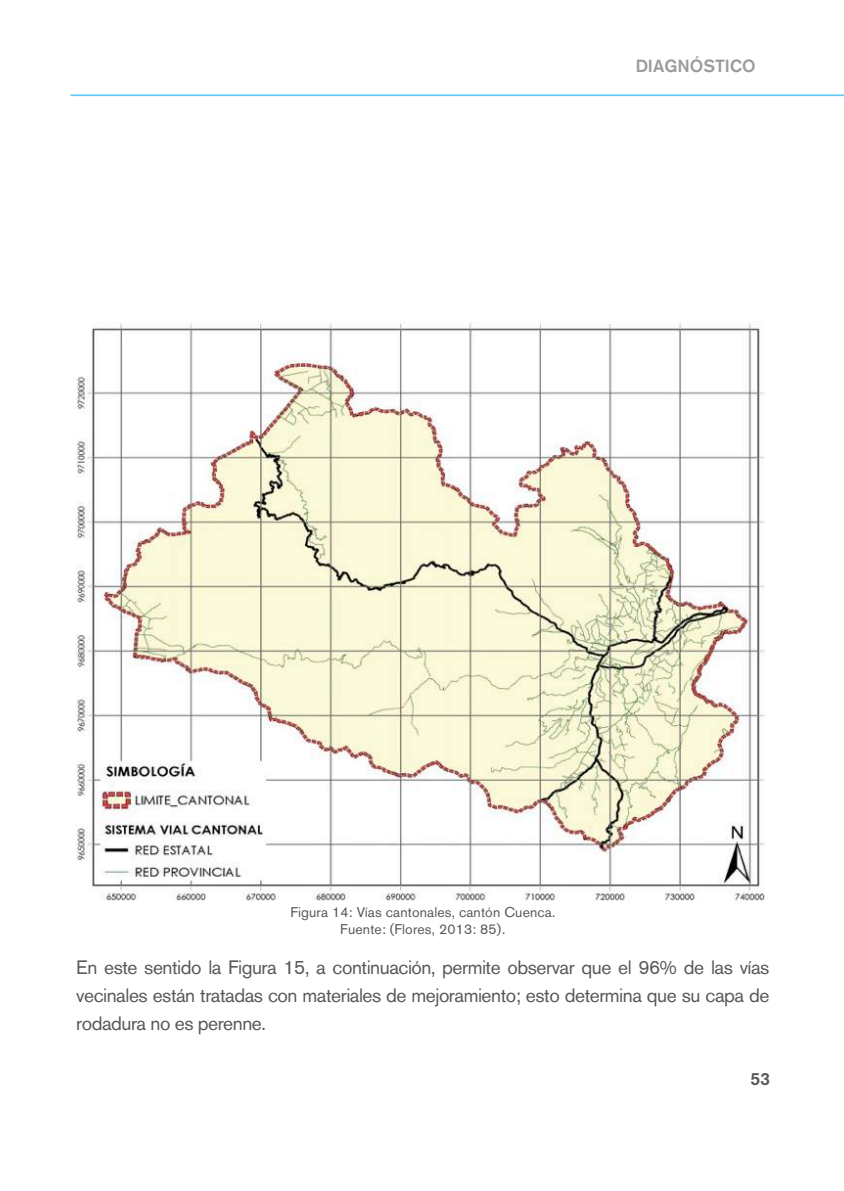
<style>
.page{position:relative;width:844px;height:1191px;background:#fff}
.page>*{position:absolute;margin:0;border:0;box-sizing:border-box;transform-origin:0 0}
.t1{font:19.25px/28.3px "Akzidenz Grotesk BQ";letter-spacing:-.025em;color:#57585a;text-align:justify}
.t2{font:500 17.5px "Akzidenz Grotesk BQ";color:#57585a}
.t3{font:14px/16.8px "Akzidenz Grotesk BQ";letter-spacing:.01em;color:#57585a;text-align:center}
</style>
<div class="page">
<hr style="left:70px;top:94px;width:773px;height:2px;background:#00aeef">
<img style="left:76px;top:321px;width:689px;height:580px">
<p class="t2" style="left:635px;top:55px;width:121px">DIAGNÓSTICO</p>
<p class="t3" style="left:290px;top:903px;width:266px">Figura 14: Vías cantonales, cantón Cuenca.<br>Fuente: (Flores, 2013: 85).</p>
<p class="t1" style="left:76px;top:952px;width:694px">En este sentido la Figura 15, a continuación, permite observar que el 96% de las vías vecinales están tratadas con materiales de mejoramiento; esto determina que su capa de rodadura no es perenne.</p>
<p class="t2" style="left:750px;top:1068px;width:21px">53</p>
</div>
